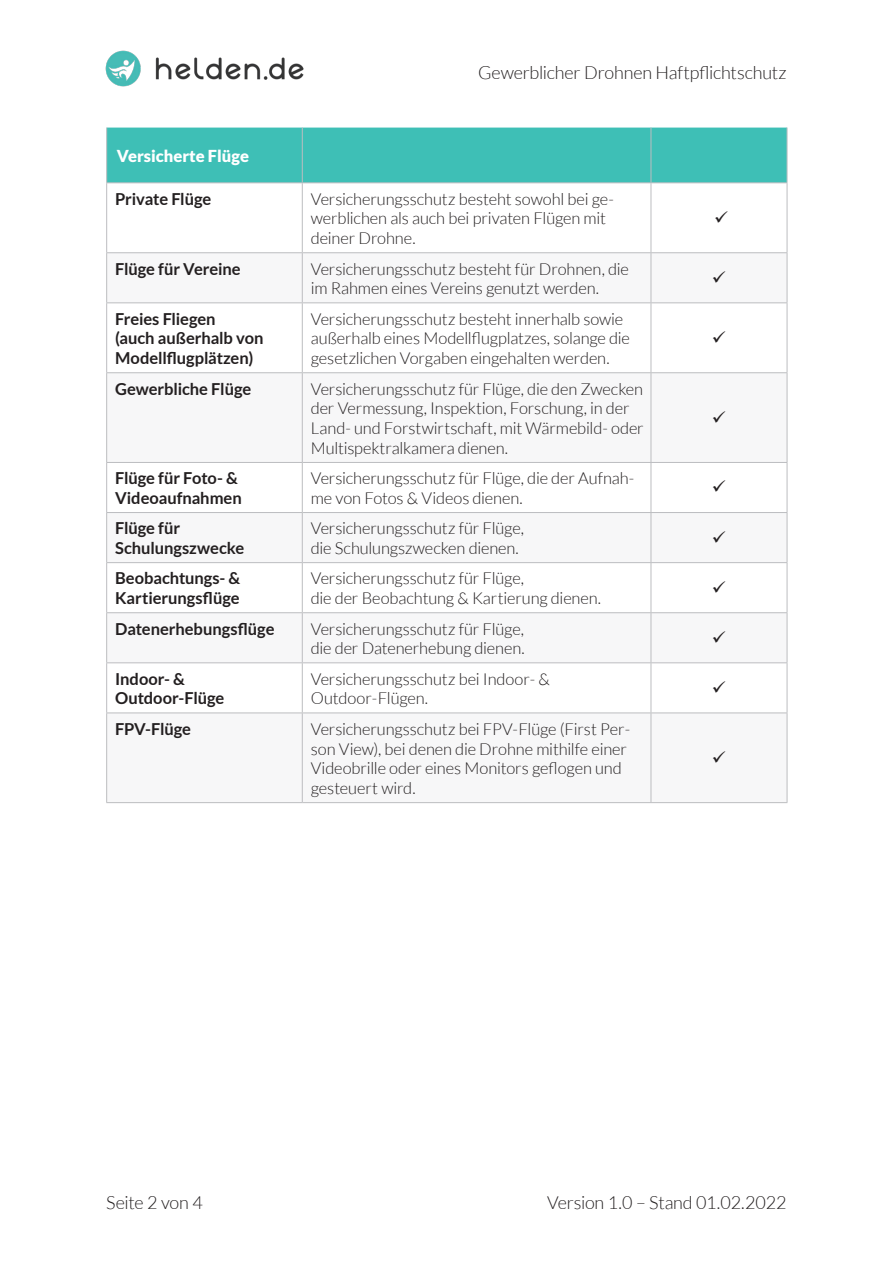
<style>
.page{position:relative;width:893px;height:1263px;background:#fff}
.page>*{position:absolute;margin:0;border:0;box-sizing:border-box;transform-origin:0 0}
.t1{font:300 18px "Lato";letter-spacing:-.01em;color:#231f20}
.Tabelle_Zeile_mitte{font:300 16.5px/19.8px "Lato";letter-spacing:-.01em;color:#231f20}
.Tabelle_Spalte_links{font:700 16.5px/19.8px "Lato";letter-spacing:-.005em;color:#231f20}
.t2{font:900 16.5px "Lato";color:#fff}
</style>
<div class="page">
<div style="left:107px;top:128px;width:680px;height:54px;background:#3ebfb6"></div>
<svg style="left:107px;top:253px;width:680px;height:549px"></svg>
<hr style="left:106px;top:183px;width:1px;height:69px;background:#bcbdc0">
<hr style="left:302px;top:183px;width:1px;height:69px;background:#bcbdc0">
<hr style="left:651px;top:183px;width:1px;height:69px;background:#bcbdc0">
<hr style="left:787px;top:183px;width:1px;height:69px;background:#bcbdc0">
<hr style="left:106px;top:253px;width:1px;height:49px;background:#bcbdc0">
<hr style="left:302px;top:253px;width:1px;height:49px;background:#bcbdc0">
<hr style="left:651px;top:253px;width:1px;height:49px;background:#bcbdc0">
<hr style="left:787px;top:253px;width:1px;height:49px;background:#bcbdc0">
<hr style="left:106px;top:302px;width:196px;height:1px;background:#bcbdc0">
<hr style="left:106px;top:303px;width:1px;height:69px;background:#bcbdc0">
<hr style="left:302px;top:302px;width:349px;height:1px;background:#bcbdc0">
<hr style="left:302px;top:303px;width:1px;height:69px;background:#bcbdc0">
<hr style="left:651px;top:302px;width:136px;height:1px;background:#bcbdc0">
<hr style="left:651px;top:303px;width:1px;height:69px;background:#bcbdc0">
<hr style="left:787px;top:303px;width:1px;height:69px;background:#bcbdc0">
<hr style="left:106px;top:372px;width:196px;height:1px;background:#bcbdc0">
<hr style="left:106px;top:373px;width:1px;height:89px;background:#bcbdc0">
<hr style="left:302px;top:372px;width:349px;height:1px;background:#bcbdc0">
<hr style="left:302px;top:373px;width:1px;height:89px;background:#bcbdc0">
<hr style="left:651px;top:372px;width:136px;height:1px;background:#bcbdc0">
<hr style="left:651px;top:373px;width:1px;height:89px;background:#bcbdc0">
<hr style="left:787px;top:373px;width:1px;height:89px;background:#bcbdc0">
<hr style="left:106px;top:462px;width:196px;height:1px;background:#bcbdc0">
<hr style="left:106px;top:463px;width:1px;height:49px;background:#bcbdc0">
<hr style="left:302px;top:462px;width:349px;height:1px;background:#bcbdc0">
<hr style="left:302px;top:463px;width:1px;height:49px;background:#bcbdc0">
<hr style="left:651px;top:462px;width:136px;height:1px;background:#bcbdc0">
<hr style="left:651px;top:463px;width:1px;height:49px;background:#bcbdc0">
<hr style="left:787px;top:463px;width:1px;height:49px;background:#bcbdc0">
<hr style="left:106px;top:512px;width:196px;height:1px;background:#bcbdc0">
<hr style="left:106px;top:513px;width:1px;height:49px;background:#bcbdc0">
<hr style="left:302px;top:512px;width:349px;height:1px;background:#bcbdc0">
<hr style="left:302px;top:513px;width:1px;height:49px;background:#bcbdc0">
<hr style="left:651px;top:512px;width:136px;height:1px;background:#bcbdc0">
<hr style="left:651px;top:513px;width:1px;height:49px;background:#bcbdc0">
<hr style="left:787px;top:513px;width:1px;height:49px;background:#bcbdc0">
<hr style="left:106px;top:562px;width:196px;height:1px;background:#bcbdc0">
<hr style="left:106px;top:563px;width:1px;height:49px;background:#bcbdc0">
<hr style="left:302px;top:562px;width:349px;height:1px;background:#bcbdc0">
<hr style="left:302px;top:563px;width:1px;height:49px;background:#bcbdc0">
<hr style="left:651px;top:562px;width:136px;height:1px;background:#bcbdc0">
<hr style="left:651px;top:563px;width:1px;height:49px;background:#bcbdc0">
<hr style="left:787px;top:563px;width:1px;height:49px;background:#bcbdc0">
<hr style="left:106px;top:612px;width:196px;height:1px;background:#bcbdc0">
<hr style="left:106px;top:613px;width:1px;height:49px;background:#bcbdc0">
<hr style="left:302px;top:612px;width:349px;height:1px;background:#bcbdc0">
<hr style="left:302px;top:613px;width:1px;height:49px;background:#bcbdc0">
<hr style="left:651px;top:612px;width:136px;height:1px;background:#bcbdc0">
<hr style="left:651px;top:613px;width:1px;height:49px;background:#bcbdc0">
<hr style="left:787px;top:613px;width:1px;height:49px;background:#bcbdc0">
<hr style="left:106px;top:662px;width:196px;height:1px;background:#bcbdc0">
<hr style="left:106px;top:663px;width:1px;height:49px;background:#bcbdc0">
<hr style="left:302px;top:662px;width:349px;height:1px;background:#bcbdc0">
<hr style="left:302px;top:663px;width:1px;height:49px;background:#bcbdc0">
<hr style="left:651px;top:662px;width:136px;height:1px;background:#bcbdc0">
<hr style="left:651px;top:663px;width:1px;height:49px;background:#bcbdc0">
<hr style="left:787px;top:663px;width:1px;height:49px;background:#bcbdc0">
<hr style="left:106px;top:712px;width:196px;height:1px;background:#bcbdc0">
<hr style="left:106px;top:713px;width:1px;height:89px;background:#bcbdc0">
<hr style="left:302px;top:712px;width:349px;height:1px;background:#bcbdc0">
<hr style="left:302px;top:713px;width:1px;height:89px;background:#bcbdc0">
<hr style="left:651px;top:712px;width:136px;height:1px;background:#bcbdc0">
<hr style="left:651px;top:713px;width:1px;height:89px;background:#bcbdc0">
<hr style="left:787px;top:713px;width:1px;height:89px;background:#bcbdc0">
<hr style="left:106px;top:802px;width:196px;height:1px;background:#bcbdc0">
<hr style="left:302px;top:802px;width:349px;height:1px;background:#bcbdc0">
<hr style="left:651px;top:802px;width:136px;height:1px;background:#bcbdc0">
<hr style="left:106px;top:128px;width:1px;height:54px;background:#bcbdc0">
<hr style="left:302px;top:128px;width:1px;height:54px;background:#bcbdc0">
<hr style="left:651px;top:128px;width:1px;height:54px;background:#bcbdc0">
<hr style="left:787px;top:128px;width:1px;height:54px;background:#bcbdc0">
<hr style="left:106px;top:182px;width:196px;height:1px;background:#bcbdc0">
<hr style="left:302px;top:182px;width:349px;height:1px;background:#bcbdc0">
<hr style="left:651px;top:182px;width:136px;height:1px;background:#bcbdc0">
<hr style="left:106px;top:252px;width:196px;height:1px;background:#bcbdc0">
<hr style="left:302px;top:252px;width:349px;height:1px;background:#bcbdc0">
<hr style="left:651px;top:252px;width:136px;height:1px;background:#bcbdc0">
<img style="left:105px;top:50px;width:199px;height:37px">
<svg style="left:713px;top:271px;width:12px;height:11px"></svg>
<svg style="left:713px;top:331px;width:12px;height:11px"></svg>
<svg style="left:713px;top:411px;width:12px;height:11px"></svg>
<svg style="left:713px;top:480px;width:12px;height:12px"></svg>
<svg style="left:713px;top:530px;width:12px;height:12px"></svg>
<svg style="left:713px;top:581px;width:12px;height:11px"></svg>
<svg style="left:713px;top:631px;width:12px;height:11px"></svg>
<svg style="left:713px;top:681px;width:12px;height:12px"></svg>
<svg style="left:713px;top:751px;width:12px;height:11px"></svg>
<p class="t1" style="left:478px;top:63px;width:310px">Gewerblicher Drohnen Haftpflichtschutz</p>
<p class="t2" style="left:117px;top:146px;width:134px">Versicherte Flüge</p>
<p class="Tabelle_Spalte_links" style="left:115px;top:188px;width:98px">Private Flüge</p>
<p class="Tabelle_Zeile_mitte" style="left:311px;top:189px;width:305px">Versicherungsschutz besteht sowohl bei ge&shy;werblichen als auch bei privaten Flügen mit deiner Drohne.</p>
<p class="Tabelle_Spalte_links" style="left:115px;top:258px;width:127px">Flüge für Vereine</p>
<p class="Tabelle_Zeile_mitte" style="left:311px;top:259px;width:320px">Versicherungsschutz besteht für Drohnen, die im Rahmen eines Vereins genutzt werden.</p>
<p class="Tabelle_Spalte_links" style="left:115px;top:308px;width:150px">Freies Fliegen<br>(auch außerhalb von<br>Modellflugplätzen)</p>
<p class="Tabelle_Zeile_mitte" style="left:311px;top:309px;width:321px">Versicherungsschutz besteht innerhalb sowie außerhalb eines Modellflugplatzes, solange die gesetzlichen Vorgaben eingehalten werden.</p>
<p class="Tabelle_Spalte_links" style="left:115px;top:378px;width:138px">Gewerbliche Flüge</p>
<p class="Tabelle_Zeile_mitte" style="left:311px;top:379px;width:335px">Versicherungsschutz für Flüge, die den Zwecken der Vermessung, Inspektion, Forschung, in der Land- und Forstwirtschaft, mit Wärmebild- oder Multispektralkamera dienen.</p>
<p class="Tabelle_Spalte_links" style="left:115px;top:468px;width:128px">Flüge für Foto- &amp;<br>Videoaufnahmen</p>
<p class="Tabelle_Zeile_mitte" style="left:311px;top:468px;width:325px">Versicherungsschutz für Flüge, die der Aufnah&shy;me von Fotos &amp; Videos dienen.</p>
<p class="Tabelle_Spalte_links" style="left:115px;top:518px;width:131px">Flüge für<br>Schulungszwecke</p>
<p class="Tabelle_Zeile_mitte" style="left:311px;top:519px;width:215px">Versicherungsschutz für Flüge, die Schulungszwecken dienen.</p>
<p class="Tabelle_Spalte_links" style="left:115px;top:568px;width:127px">Beobachtungs- &amp;<br>Kartierungsflüge</p>
<p class="Tabelle_Zeile_mitte" style="left:311px;top:569px;width:292px">Versicherungsschutz für Flüge,<br>die der Beobachtung &amp; Kartierung dienen.</p>
<p class="Tabelle_Spalte_links" style="left:115px;top:618px;width:161px">Datenerhebungsflüge</p>
<p class="Tabelle_Zeile_mitte" style="left:311px;top:619px;width:215px">Versicherungsschutz für Flüge, die der Datenerhebung dienen.</p>
<p class="Tabelle_Spalte_links" style="left:115px;top:668px;width:111px">Indoor- &amp;<br>Outdoor-Flüge</p>
<p class="Tabelle_Zeile_mitte" style="left:311px;top:669px;width:241px">Versicherungsschutz bei Indoor- &amp;<br>Outdoor-Flügen.</p>
<p class="Tabelle_Spalte_links" style="left:115px;top:718px;width:77px">FPV-Flüge</p>
<p class="Tabelle_Zeile_mitte" style="left:311px;top:719px;width:321px">Versicherungsschutz bei FPV-Flüge (First Per&shy;son View), bei denen die Drohne mithilfe einer Videobrille oder eines Monitors geflogen und gesteuert wird.</p>
<p class="t1" style="left:106px;top:1193px;width:98px">Seite 2 von 4</p>
<p class="t1" style="left:547px;top:1193px;width:241px">Version 1.0 – Stand 01.02.2022</p>
</div>
